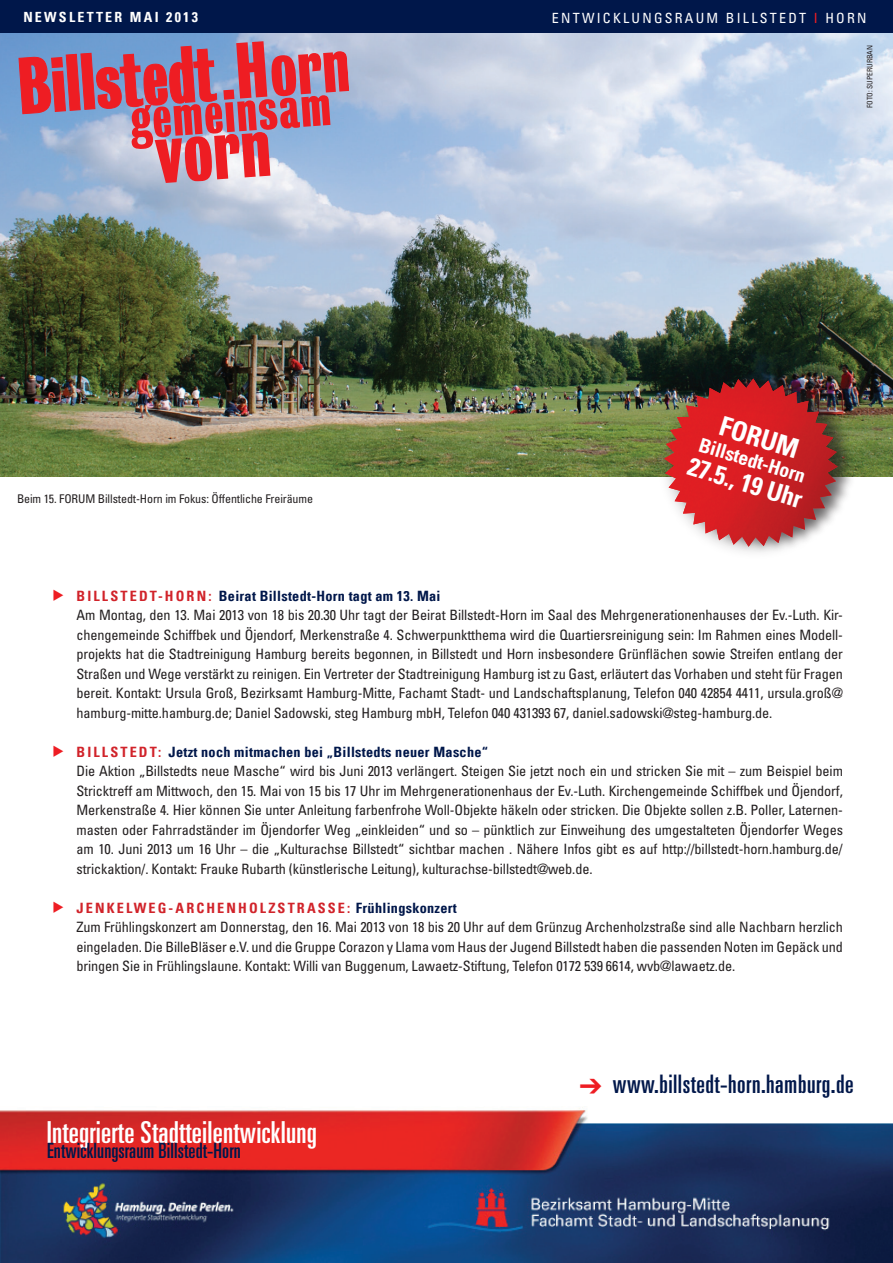
<style>
.page{position:relative;width:893px;height:1263px;background:#fff}
.page>*{position:absolute;margin:0;border:0;box-sizing:border-box;transform-origin:0 0}
.t1{font:ultra-condensed 30.3px "Univers";letter-spacing:.01em;color:#fff}
.t2{font:700 condensed 27px "Univers LT";color:#fff}
.t3{font:ultra-condensed 25.5px "Univers";letter-spacing:.02em;color:#00174a}
.t4{font:700 condensed 25.5px "Univers LT";color:#fff}
.t5{font:ultra-condensed 21px "Univers";letter-spacing:.005em;color:#00174a}
.t6{font:700 condensed 19.65px "Univers LT";color:#fff}
.t7{font:condensed 14.25px/19.5px "Univers";letter-spacing:-.01em;color:#231f20;text-align:justify}
.t8{font:700 condensed 14.25px "Univers LT";letter-spacing:.02em;color:#00174a}
.t9{font:700 condensed 14.25px "Univers LT";letter-spacing:.15em;color:#d1232a}
.t10{font:condensed 14.1px "Univers";letter-spacing:.16em;color:#fff}
.t11{font:700 condensed 14.1px "Univers LT";letter-spacing:.16em;color:#fff}
.t12{font:condensed 12px "Univers";letter-spacing:-.01em;color:#231f20}
.t13{font:condensed 7.5px "Univers";color:#231f20}
.s1{color:#ee1d23}
.s2{color:#d1232a}
</style>
<div class="page">
<img style="left:0;top:33px;width:893px;height:443px">
<div style="left:0;top:0;width:893px;height:33px;background:#00174a"></div>
<img style="left:0;top:1108px;width:893px;height:155px">
<div style="left:655px;top:370px;width:198px;height:192px;background:#231f20;opacity:.35"></div>
<div style="left:669px;top:370px;width:189px;height:184px;background:#231f20;opacity:.55"></div>
<img style="left:664px;top:378px;width:174px;height:169px">
<svg style="left:18px;top:41px;width:331px;height:142px;background:#b77891"></svg>
<p class="t11" style="left:23px;top:8px;width:176px">Newsletter Mai 2013</p>
<p class="t10" style="left:552px;top:9px;width:316px">Entwicklungsraum Billste dt <span class="s1">I</span> Horn</p>
<p class="t13" style="left:865px;top:108px;width:65px;rotate:-90deg">Foto: Superurban</p>
<p class="t12" style="left:17px;top:491px;width:56px">Beim 15. FORUM</p>
<p class="t12" style="left:98px;top:491px;width:217px">Billstedt-Horn im Fokus: Öffentliche Freiräume</p>
<h2 class="t2" style="left:725px;top:409px;width:83px;rotate:17deg">FORUM</h2>
<h3 class="t4" style="left:693px;top:450px;width:126px;rotate:17deg">27.5., 19 Uhr</h3>
<h3 class="t6" style="left:703px;top:432px;width:112px;rotate:17deg">Billstedt-Horn</h3>
<p class="t9" style="left:77px;top:587px;width:20px">BILLSTE</p>
<p class="t8" style="left:139px;top:587px;width:303px"><span class="s2">DT-HOR N:</span> Beirat Billstedt-Horn tagt am 13. Mai</p>
<p class="t7" style="left:77px;top:605px;width:768px">Am Montag, den 13. Mai 2013 von 18 bis 20.30 Uhr tagt der Beirat Billstedt-Horn im Saal des Mehrgenerationenhauses der Ev.-Luth. Kir&shy;chengemeinde Schiffbek und Öjendorf, Merkenstraße 4. Schwerpunktthema wird die Quartiersreinigung sein: Im Rahmen eines Modell&shy;projekts hat die Stadtreinigung Hamburg bereits begonnen, in Billstedt und Horn insbesondere Grünflächen sowie Streifen entlang der Straßen und Wege verstärkt zu reinigen. Ein Vertreter der Stadtreinigung Hamburg ist zu Gast, erläutert das Vorhaben und steht für Fragen bereit. Kontakt: U rsula Groß, Bezirksamt Hamburg-Mitte, Fachamt Stadt- und Landschaftsplanung, Telefon 040 42854 4411, ursula.groß@ hamburg-mitte.hamburg.de; Daniel Sadowski, steg Hamburg mbH, Telefon 040 431393 67, daniel.sadowski@steg-hamburg.de.</p>
<p class="t9" style="left:77px;top:743px;width:20px">BILLSTE</p>
<p class="t8" style="left:139px;top:743px;width:351px"><span class="s2">DT:</span> Jetzt noch mitmachen bei „Billstedts neuer Masche“</p>
<p class="t7" style="left:77px;top:761px;width:768px">Die Aktion „Billstedts neue Masche“ wird bis Juni 2013 verlängert. Steigen Sie jetzt noch ein und stricken Sie mit – zum Beispiel beim Stricktreff am Mittwoch, den 15. Mai von 15 bis 17 Uhr im Mehrgenerationenhaus der Ev.-Luth. Kirchengemeinde Schiffbek und Öjendorf, Merkenstraße 4. Hier können Sie unter Anleitung farbenfrohe Woll-Objekte häkeln oder stricken. Die Objekte sollen z.B. Poller, Laternen&shy;masten oder Fahrradständer im Öjendorfer Weg „einkleiden“ und so – pünktlich zur Einweihung des umgestalteten Öjendorfer Weges am 10. Juni 2013 um 16 Uhr – die „Kulturachse Billstedt“ sichtbar machen . Nähere Infos gibt es auf http://billstedt-horn.hamburg.de/ strickaktion/. Kontakt: Frauke Rubarth (künstlerische Leitung), kulturachse-billstedt@web.de.</p>
<p class="t9" style="left:77px;top:899px;width:51px">JENKELWE</p>
<p class="t9" style="left:158px;top:899px;width:131px">G-AR CHENHOLZSTRASSE</p>
<p class="t8" style="left:347px;top:899px;width:111px"><span class="s2">:</span> Frühlingskonzert</p>
<p class="t7" style="left:77px;top:917px;width:768px">Zum Frühlingskonzert am Donnerstag, den 16. Mai 2013 von 18 bis 20 Uhr auf dem Grünzug Archenholzstraße sind alle Nachbarn herzlich eingeladen. Die BilleBläser e.V. und die Gruppe Corazon y Llama vom Haus der Jugend Billstedt haben die passenden Noten im Gepäck und bringen Sie in Frühlingslaune. Kontakt: Willi van Buggenum, Lawaetz-Stiftung, Telefon 0172 539 6614, wvb@lawaetz.de.</p>
<h1 class="t1" style="left:47px;top:1115px;width:272px">Integrierte Stadtteilentwicklung</h1>
<h3 class="t5" style="left:47px;top:1138px;width:195px">Entwicklungsraum Billstedt-Horn</h3>
<h3 class="t3" style="left:580px;top:1070px;width:276px"><span class="s1">➔</span> www.billstedt-horn.hamburg.de</h3>
</div>
